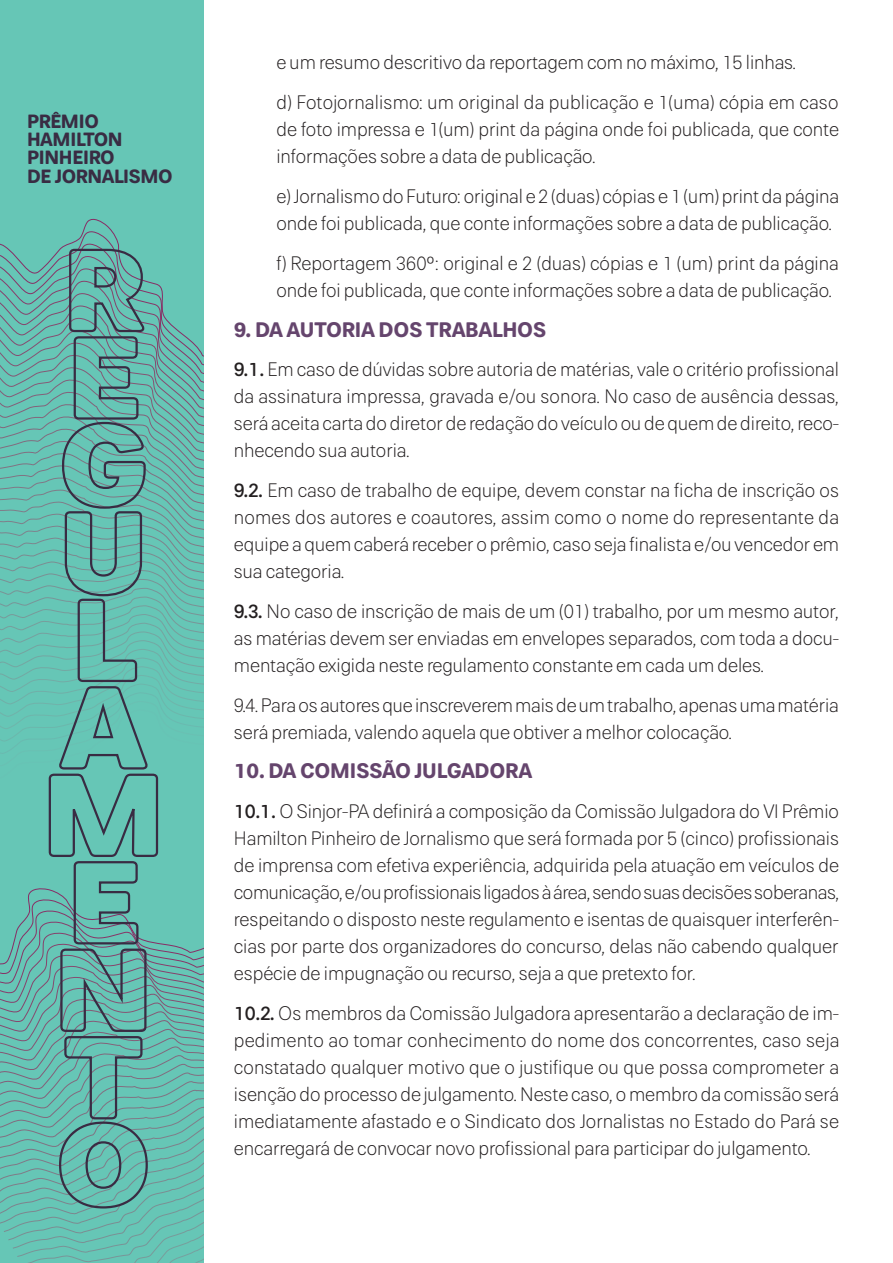
<style>
.page{position:relative;width:893px;height:1263px;background:#fff}
.page>*{position:absolute;margin:0;border:0;box-sizing:border-box;transform-origin:0 0}
.t1{font:700 21px "Paul Grotesk Soft";letter-spacing:-.015em;color:#65456d}
.t2{font:300 19.5px/27px "Paul Grotesk Soft";color:#231f20}
.t3{font:700 19.2px/18.5px "Paul Grotesk Soft";letter-spacing:-.02em;color:#392c43}
.s1{font-weight:500}
</style>
<div class="page">
<div style="left:0;top:0;width:203px;height:1263px;background:#66c6b6"></div>
<svg style="left:0;top:888px;width:203px;height:375px"></svg>
<svg style="left:0;top:218px;width:203px;height:536px"></svg>
<svg style="left:48px;top:248px;width:111px;height:962px"></svg>
<p class="t3" style="left:27px;top:112px;width:147px">PRÊMIO<br>HAMILTON<br>PINHEIRO<br>DE JORNALISMO</p>
<p class="t2" style="left:276px;top:43px;width:564px;line-height:39.8px">e um resumo descritivo da reportagem com no máximo, 15 linhas.<br>d) Fotojornalismo: um original da publicação e 1(uma) cópia em caso</p>
<p class="t2" style="left:276px;top:116px;width:564px">de foto impressa e 1(um) print da página onde foi publicada, que conte informações sobre a data de publicação.</p>
<p class="t2" style="left:276px;top:183px;width:564px">e) Jornalismo do Futuro: original e 2 (duas) cópias e 1 (um) print da página onde foi publicada, que conte informações sobre a data de publicação.</p>
<p class="t2" style="left:276px;top:249px;width:564px">f) Reportagem 360º: original e 2 (duas) cópias e 1 (um) print da página onde foi publicada, que conte informações sobre a data de publicação.</p>
<p class="t1" style="left:234px;top:317px;width:314px">9. DA AUTORIA DOS TRABALHOS</p>
<p class="t2" style="left:234px;top:356px;width:607px;text-align:justify"><span class="s1">9.1.</span> Em caso de dúvidas sobre autoria de matérias, vale o critério profissional da assinatura impressa, gravada e/ou sonora. No caso de ausência dessas, será aceita carta do diretor de redação do veículo ou de quem de direito, reco&shy;nhecendo sua autoria.</p>
<p class="t2" style="left:234px;top:477px;width:607px;text-align:justify"><span class="s1">9.2.</span> Em caso de trabalho de equipe, devem constar na ficha de inscrição os nomes dos autores e coautores, assim como o nome do representante da equipe a quem caberá receber o prêmio, caso seja finalista e/ou vencedor em sua categoria.</p>
<p class="t2" style="left:234px;top:597px;width:607px;text-align:justify"><span class="s1">9.3.</span> No caso de inscrição de mais de um (01) trabalho, por um mesmo autor, as matérias devem ser enviadas em envelopes separados, com toda a docu&shy;mentação exigida neste regulamento constante em cada um deles.</p>
<p class="t2" style="left:234px;top:691px;width:606px">9.4. Para os autores que inscreverem mais de um trabalho, apenas uma matéria será premiada, valendo aquela que obtiver a melhor colocação.</p>
<p class="t1" style="left:234px;top:759px;width:300px">10. DA COMISSÃO JULGADORA</p>
<p class="t2" style="left:234px;top:798px;width:607px;text-align:justify"><span class="s1">10.1.</span> O Sinjor-PA definirá a composição da Comissão Julgadora do VI Prêmio Hamilton Pinheiro de Jornalismo que será formada por 5 (cinco) profissionais de imprensa com efetiva experiência, adquirida pela atuação em veículos de comunicação, e/ou profissionais ligados à área, sendo suas decisões soberanas, respeitando o disposto neste regulamento e isentas de quaisquer interferên&shy;cias por parte dos organizadores do concurso, delas não cabendo qualquer espécie de impugnação ou recurso, seja a que pretexto for.</p>
<p class="t2" style="left:234px;top:999px;width:607px;text-align:justify"><span class="s1">10.2.</span> Os membros da Comissão Julgadora apresentarão a declaração de im&shy;pedimento ao tomar conhecimento do nome dos concorrentes, caso seja constatado qualquer motivo que o justifique ou que possa comprometer a isenção do processo de julgamento. Neste caso, o membro da comissão será imediatamente afastado e o Sindicato dos Jornalistas no Estado do Pará se encarregará de convocar novo profissional para participar do julgamento.</p>
</div>
